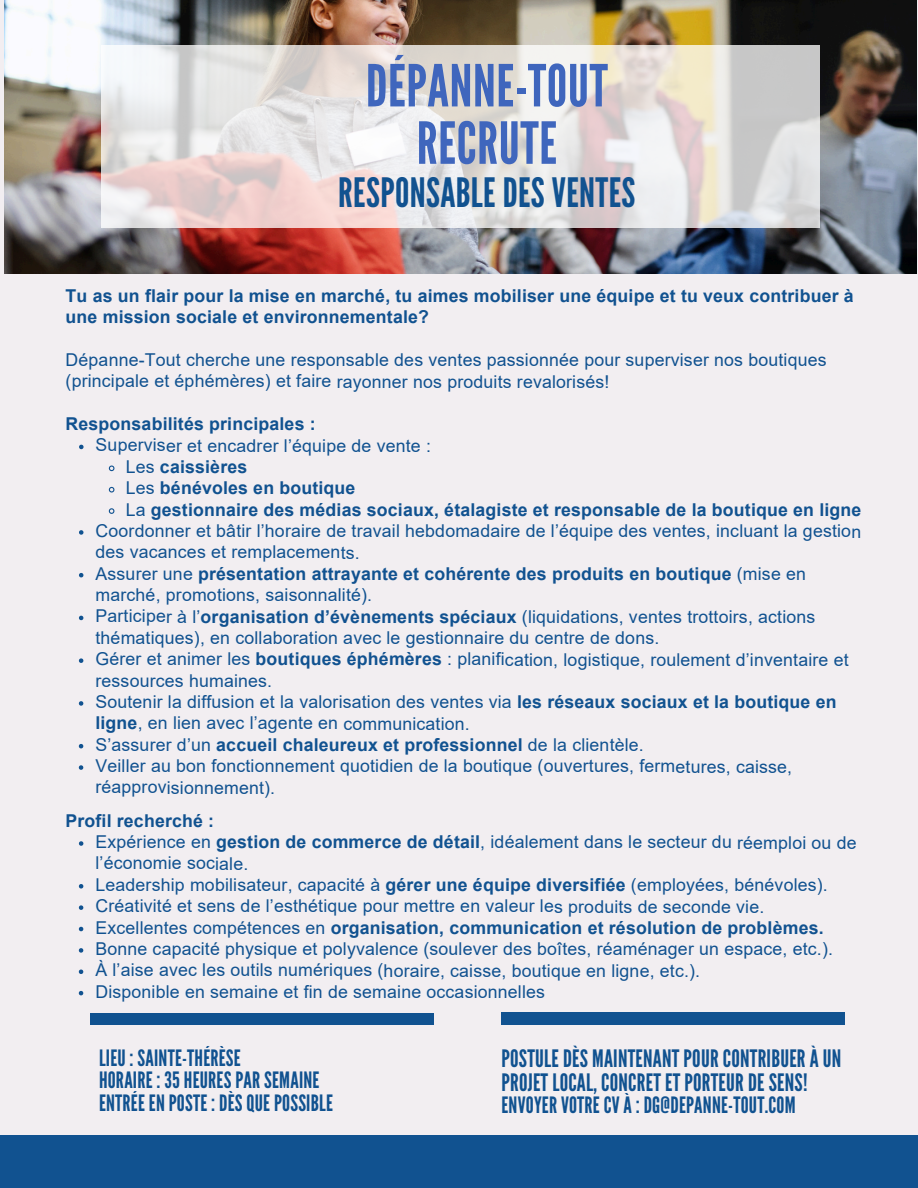
<style>
.page{position:relative;width:918px;height:1188px;background:#f2eef1}
.page>*{position:absolute;margin:0;border:0;box-sizing:border-box;transform-origin:0 0}
.t1{font:57.9px/57.3px "League Gothic";letter-spacing:.01em;color:#3f66bd;text-align:center}
.t2{font:40.35px "League Gothic";letter-spacing:.01em;color:#115290}
.t3{font:24px/23.7px "League Gothic";letter-spacing:.01em;color:#115290}
.t4{font:22.5px/22.5px "League Gothic";letter-spacing:.01em;color:#115290}
.t5{font:17.7px/21.1px "Arial";letter-spacing:.01em;color:#115290}
.t6{font:700 17.7px/21.1px "Arial";letter-spacing:.01em;color:#115290}
.s1{font-weight:400}
.s2{font-weight:700}
</style>
<div class="page">
<svg style="left:79px;top:445px;width:5px;height:4px"></svg>
<svg style="left:108px;top:465px;width:7px;height:7px"></svg>
<svg style="left:108px;top:486px;width:7px;height:7px"></svg>
<svg style="left:108px;top:508px;width:7px;height:6px"></svg>
<svg style="left:79px;top:530px;width:4px;height:5px"></svg>
<svg style="left:79px;top:573px;width:4px;height:4px"></svg>
<svg style="left:79px;top:616px;width:4px;height:4px"></svg>
<svg style="left:79px;top:658px;width:4px;height:5px"></svg>
<svg style="left:79px;top:701px;width:4px;height:5px"></svg>
<svg style="left:79px;top:744px;width:4px;height:4px"></svg>
<svg style="left:79px;top:765px;width:4px;height:5px"></svg>
<svg style="left:79px;top:841px;width:4px;height:5px"></svg>
<svg style="left:79px;top:884px;width:4px;height:5px"></svg>
<svg style="left:79px;top:905px;width:4px;height:5px"></svg>
<svg style="left:79px;top:927px;width:4px;height:4px"></svg>
<svg style="left:79px;top:948px;width:4px;height:5px"></svg>
<svg style="left:79px;top:970px;width:4px;height:4px"></svg>
<svg style="left:79px;top:991px;width:4px;height:4px"></svg>
<div style="left:0;top:1136px;width:918px;height:52px;background:#115290"></div>
<div style="left:90px;top:1014px;width:343px;height:11px;background:#115290"></div>
<div style="left:501px;top:1013px;width:344px;height:11px;background:#115290"></div>
<img style="left:4px;top:0;width:913px;height:273px">
<svg style="left:102px;top:45px;width:717px;height:183px"></svg>
<p class="t1" style="left:366px;top:58px;width:243px">DÉPANNE-TOUT<br>RECRUTE</p>
<p class="t2" style="left:338px;top:169px;width:299px">RESPONSABLE DES VENTES</p>
<p class="t6" style="left:66px;top:285px;width:790px">Tu as un flair pour la mise en marché, tu aimes mobiliser une équipe et tu veux contribuer à une mission sociale et environnementale?</p>
<p class="t5" style="left:66px;top:349px;width:763px">Dépanne-Tout cherche une responsable des ventes passionnée pour superviser nos boutiques (principale et éphémères) et faire rayonner nos produits revalorisés!</p>
<h1 class="t6" style="left:66px;top:413px;width:252px">Responsabilités principales :</h1>
<h2 class="t5" style="left:96px;top:435px;width:337px">Superviser et encadrer l’équipe de vente :</h2>
<h4 class="t6" style="left:126px;top:456px;width:123px"><span class="s1">Les</span> caissières</h4>
<p class="t6" style="left:126px;top:478px;width:231px"><span class="s1">Les</span> bénévoles en boutique</p>
<h4 class="t6" style="left:126px;top:499px;width:737px"><span class="s1">La</span> gestionnaire des médias sociaux, étalagiste et responsable de la boutique en ligne</h4>
<p class="t5" style="left:96px;top:521px;width:767px">Coordonner et bâtir l’horaire de travail hebdomadaire de l’équipe des ventes, incluant la gestion des vacances et remplacements.</p>
<p class="t6" style="left:96px;top:563px;width:712px"><span class="s1">Assurer une</span> présentation attrayante et cohérente des produits en boutique <span class="s1">(mise en marché, promotions, saisonnalité).</span></p>
<p class="t5" style="left:96px;top:606px;width:721px">Participer à l’<span class="s2">organisation d’évènements spéciaux</span> (liquidations, ventes trottoirs, actions thématiques), en collaboration avec le gestionnaire du centre de dons.</p>
<p class="t5" style="left:95px;top:649px;width:755px">Gérer et animer les <span class="s2">boutiques éphémères</span> : planification, logistique, roulement d’inventaire et ressources humaines.</p>
<p class="t5" style="left:95px;top:691px;width:743px">Soutenir la diffusion et la valorisation des ventes via <span class="s2">les réseaux sociaux et la boutique en ligne</span>, en lien avec l’agente en communication.</p>
<p class="t6" style="left:95px;top:734px;width:550px"><span class="s1">S’assurer d’un</span> accueil chaleureux et professionnel <span class="s1">de la clientèle.</span></p>
<p class="t5" style="left:95px;top:756px;width:698px">Veiller au bon fonctionnement quotidien de la boutique (ouvertures, fermetures, caisse, réapprovisionnement).</p>
<p class="t6" style="left:65px;top:810px;width:150px">Profil recherché :</p>
<p class="t5" style="left:96px;top:832px;width:763px">Expérience en <span class="s2">gestion de commerce de détail</span>, idéalement dans le secteur du réemploi ou de l’économie sociale.</p>
<p class="t5" style="left:95px;top:874px;width:734px">Leadership mobilisateur, capacité à <span class="s2">gérer une équipe diversifiée</span> (employées, bénévoles).</p>
<p class="t5" style="left:95px;top:896px;width:670px">Créativité et sens de l’esthétique pour mettre en valeur les produits de seconde vie.</p>
<h4 class="t6" style="left:95px;top:917px;width:730px"><span class="s1">Excellentes compétences en</span> organisation, communication et résolution de problèmes.</h4>
<p class="t5" style="left:95px;top:938px;width:739px">Bonne capacité physique et polyvalence (soulever des boîtes, réaménager un espace, etc.).</p>
<p class="t5" style="left:95px;top:960px;width:606px">À l’aise avec les outils numériques (horaire, caisse, boutique en ligne, etc.).</p>
<p class="t5" style="left:95px;top:981px;width:451px">Disponible en semaine et fin de semaine occasionnelles</p>
<p class="t4" style="left:99px;top:1047px;width:235px">LIEU : SAINTE-THÉRÈSE<br>HORAIRE : 35 HEURES PAR SEMAINE<br>ENTRÉE EN POSTE : DÈS QUE POSSIBLE</p>
<p class="t3" style="left:501px;top:1047px;width:341px">POSTULE DÈS MAINTENANT POUR CONTRIBUER À UN<br>PROJET LOCAL, CONCRET ET PORTEUR DE SENS!</p>
<p class="t4" style="left:501px;top:1094px;width:296px">ENVOYER VOTRE CV À : DG@DEPANNE-TOUT.COM</p>
</div>
